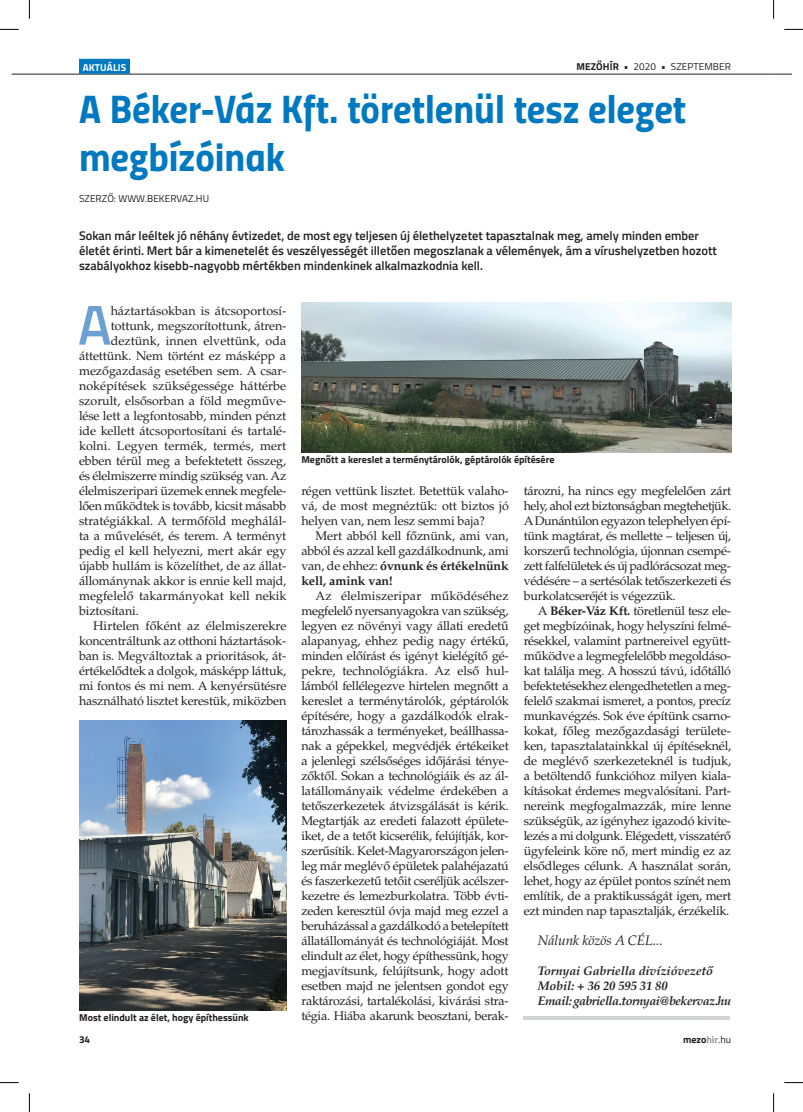
<style>
.page{position:relative;width:803px;height:1112px;background:#fff}
.page>*{position:absolute;margin:0;border:0;box-sizing:border-box;transform-origin:0 0}
.ELSŐ_BEKEZDÉS{font:600 56.25px "Titillium";color:#6ca0d5}
.NÖVTERM_főcím{font:40px/48px "Titillium Bold Upright";color:#0079c0}
.NORMAL-3_HASAB{font:italic 13.75px "Palatino LT Std";letter-spacing:-.01em;color:#231f20}
.NORMAL-3_HASAB-2{font:12.5px/15px "Palatino LT Std";letter-spacing:-.02em;color:#231f20;text-align:justify}
.ELSŐ_BEKEZDÉS-2{font:12.5px "Palatino LT Std";letter-spacing:-.005em;color:#231f20}
.Lead_01_FLEKK{font:600 12.5px/15px "Titillium";color:#231f20}
.NORMAL-3_HASAB-3{font:italic 700 12.5px "Palatino LT Std";letter-spacing:-.01em;color:#231f20}
.NORMAL-3_HASAB-4{font:italic 700 12.5px "Palatino LT Std";letter-spacing:-.04em;color:#231f20}
.KÉPALÁ{font:700 10px "Titillium";color:#231f20}
.SZERZŐ{font:10px "Titillium";letter-spacing:.01em;color:#231f20}
.t1{font:700 10px "Titillium";letter-spacing:.01em;color:#fff}
.s1{font-weight:700}
.s2{color:#939598}
.s3{font-weight:400}
</style>
<div class="page">
<hr style="left:12px;top:74px;width:761px;height:1px;background:#231f20">
<svg style="left:773px;top:74px;width:18px;height:1px"></svg>
<div style="left:79px;top:59px;width:51px;height:15px;background:#0079c0"></div>
<img style="left:79px;top:720px;width:207px;height:290px">
<img style="left:301px;top:302px;width:430px;height:150px">
<hr style="left:524px;top:1016px;width:206px;height:3px;background:#d1d2d4">
<svg style="left:0;top:29px;width:19px;height:1px"></svg>
<svg style="left:784px;top:29px;width:19px;height:1px"></svg>
<svg style="left:0;top:1082px;width:19px;height:1px"></svg>
<svg style="left:784px;top:1082px;width:19px;height:1px"></svg>
<svg style="left:29px;top:0;width:1px;height:19px"></svg>
<svg style="left:29px;top:1093px;width:1px;height:18px"></svg>
<svg style="left:773px;top:0;width:1px;height:19px"></svg>
<svg style="left:773px;top:1093px;width:1px;height:18px"></svg>
<p class="SZERZŐ" style="left:576px;top:59px;width:156px"><span class="s1">MEZŐHÍR</span> • 2020 • SZEPTEMBER</p>
<p class="t1" style="left:83px;top:60px;width:45px">AKTUÁLIS</p>
<p class="NÖVTERM_főcím" style="left:79px;top:83px;width:609px">A Béker-Váz Kft. töretlenül tesz eleget megbízóinak</p>
<p class="SZERZŐ" style="left:79px;top:191px;width:132px">SZERZŐ: WWW.BEKERVAZ.HU</p>
<p class="Lead_01_FLEKK" style="left:79px;top:227px;width:639px">Sokan már leéltek jó néhány évtizedet, de most egy teljesen új élethelyzetet tapasztalnak meg, amely minden ember életét érinti. Mert bár a kimenetelét és veszélyességét illetően megoszlanak a vélemények, ám a vírushelyzetben hozott szabályokhoz kisebb-nagyobb mértékben mindenkinek alkalmazkodnia kell.</p>
<p class="ELSŐ_BEKEZDÉS" style="left:78px;top:282px;width:35px">A</p>
<p class="ELSŐ_BEKEZDÉS-2" style="left:111px;top:303px;width:177px">háztartásokban is átcsoportosí-</p>
<p class="ELSŐ_BEKEZDÉS-2" style="left:111px;top:318px;width:177px">tottunk, megszorítottunk, átren-</p>
<p class="ELSŐ_BEKEZDÉS-2" style="left:111px;top:333px;width:177px">deztünk, innen elvettünk, oda</p>
<p class="ELSŐ_BEKEZDÉS-2" style="left:79px;top:348px;width:209px">áttettünk. Nem történt ez másképp a</p>
<p class="ELSŐ_BEKEZDÉS-2" style="left:79px;top:363px;width:209px">mezőgazdaság esetében sem. A csar-</p>
<p class="ELSŐ_BEKEZDÉS-2" style="left:79px;top:378px;width:209px">noképítések szükségessége háttérbe</p>
<p class="ELSŐ_BEKEZDÉS-2" style="left:79px;top:393px;width:209px">szorult, elsősorban a föld megműve-</p>
<p class="ELSŐ_BEKEZDÉS-2" style="left:79px;top:408px;width:209px">lése lett a legfontosabb, minden pénzt</p>
<p class="ELSŐ_BEKEZDÉS-2" style="left:79px;top:423px;width:209px">ide kellett átcsoportosítani és tartalé-</p>
<p class="ELSŐ_BEKEZDÉS-2" style="left:79px;top:438px;width:209px">kolni. Legyen termék, termés, mert</p>
<p class="ELSŐ_BEKEZDÉS-2" style="left:79px;top:453px;width:209px">ebben térül meg a befektetett összeg,</p>
<p class="ELSŐ_BEKEZDÉS-2" style="left:79px;top:468px;width:209px">és élelmiszerre mindig szükség van. Az</p>
<p class="ELSŐ_BEKEZDÉS-2" style="left:79px;top:483px;width:209px">élelmiszeripari üzemek ennek megfele-</p>
<p class="ELSŐ_BEKEZDÉS-2" style="left:79px;top:498px;width:209px">lően működtek is tovább, kicsit másabb</p>
<p class="ELSŐ_BEKEZDÉS-2" style="left:79px;top:513px;width:209px">stratégiákkal. A termőföld meghálál-</p>
<p class="ELSŐ_BEKEZDÉS-2" style="left:79px;top:528px;width:209px">ta a művelését, és terem. A terményt</p>
<p class="ELSŐ_BEKEZDÉS-2" style="left:79px;top:543px;width:209px">pedig el kell helyezni, mert akár egy</p>
<p class="ELSŐ_BEKEZDÉS-2" style="left:79px;top:558px;width:209px">újabb hullám is közelíthet, de az állat-</p>
<p class="ELSŐ_BEKEZDÉS-2" style="left:79px;top:573px;width:209px">állománynak akkor is ennie kell majd,</p>
<p class="ELSŐ_BEKEZDÉS-2" style="left:79px;top:588px;width:209px">megfelelő takarmányokat kell nekik</p>
<p class="ELSŐ_BEKEZDÉS-2" style="left:79px;top:603px;width:61px">biztosítani.</p>
<p class="NORMAL-3_HASAB-2" style="left:79px;top:618px;width:209px;text-indent:14px">Hirtelen főként az élelmiszerekre koncentráltunk az otthoni háztartások&shy;ban is. Megváltoztak a prioritások, át&shy;értékelődtek a dolgok, másképp láttuk, mi fontos és mi nem. A kenyérsütésre használható lisztet kerestük, miközben</p>
<p class="KÉPALÁ" style="left:301px;top:451px;width:255px">Megnőtt a kereslet a terménytárolók, géptárolók építésére</p>
<p class="NORMAL-3_HASAB-2" style="left:524px;top:483px;width:209px">tározni, ha nincs egy megfelelően zárt hely, ahol ezt biztonságban megtehetjük.<br>A Dunántúlon egyazon telephelyen épí&shy;tünk magtárat, és mellette – teljesen új, korszerű technológia, újonnan csempé&shy;zett falfelületek és új padlórácsozat meg&shy;védésére – a sertésólak tetőszerkezeti és burkolatcseréjét is végezzük.</p>
<p class="NORMAL-3_HASAB-2" style="left:524px;top:603px;width:209px;text-indent:14px">A <span class="s1">Béker-Váz Kft.</span> töretlenül tesz ele&shy;get megbízóinak, hogy helyszíni felmé&shy;résekkel, valamint partnereivel együtt&shy;működve a legmegfelelőbb megoldáso&shy;kat találja meg. A hosszú távú, időtálló befektetésekhez elengedhetetlen a meg&shy;felelő szakmai ismeret, a pontos, precíz munkavégzés. Sok éve építünk csarno&shy;kokat, főleg mezőgazdasági területe&shy;ken, tapasztalatainkkal új építéseknél, de meglévő szerkezeteknél is tudjuk, a betöltendő funkcióhoz milyen kiala&shy;kításokat érdemes megvalósítani. Part&shy;nereink megfogalmazzák, mire lenne szükségük, az igényhez igazodó kivite&shy;lezés a mi dolgunk. Elégedett, visszatérő ügyfeleink köre nő, mert mindig ez az elsődleges célunk. A használat során, lehet, hogy az épület pontos színét nem említik, de a praktikusságát igen, mert ezt minden nap tapasztalják, érzékelik.</p>
<p class="NORMAL-3_HASAB" style="left:538px;top:932px;width:126px">Nálunk közös A CÉL...</p>
<p class="NORMAL-3_HASAB-3" style="left:538px;top:963px;width:177px">Tornyai Gabriella divízióvezető</p>
<p class="NORMAL-3_HASAB-3" style="left:538px;top:978px;width:131px">Mobil: + 36 20 595 31 80</p>
<p class="NORMAL-3_HASAB-4" style="left:538px;top:993px;width:195px">Email: gabriella.tornyai@bekervaz.hu</p>
<p class="NORMAL-3_HASAB-2" style="left:301px;top:483px;width:209px">régen vettünk lisztet. Betettük valaho&shy;vá, de most megnéztük: ott biztos jó helyen van, nem lesz semmi baja?</p>
<p class="NORMAL-3_HASAB-2" style="left:301px;top:528px;width:209px;text-indent:14px">Mert abból kell főznünk, ami van, abból és azzal kell gazdálkodnunk, ami van, de ehhez: <span class="s1">óvnunk és értékelnünk kell, amink van!</span></p>
<p class="NORMAL-3_HASAB-2" style="left:301px;top:588px;width:209px;text-indent:14px">Az élelmiszeripar működéséhez megfelelő nyersanyagokra van szükség, legyen ez növényi vagy állati eredetű alapanyag, ehhez pedig nagy értékű, minden előírást és igényt kielégítő gé&shy;pekre, technológiákra. Az első hul&shy;lámból fellélegezve hirtelen megnőtt a kereslet a terménytárolók, géptárolók építésére, hogy a gazdálkodók elrak&shy;tározhassák a terményeket, beállhassa&shy;nak a gépekkel, megvédjék értékeiket a jelenlegi szélsőséges időjárási ténye&shy;zőktől. Sokan a technológiáik és az ál&shy;latállományaik védelme érdekében a tetőszerkezetek átvizsgálását is kérik.<br>Megtartják az eredeti falazott épülete&shy;iket, de a tetőt kicserélik, felújítják, kor&shy;szerűsítik. Kelet-Magyarországon jelen&shy;leg már meglévő épületek palahéjazatú és faszerkezetű tetőit cseréljük acélszer&shy;kezetre és lemezburkolatra. Több évti&shy;zeden keresztül óvja majd meg ezzel a beruházással a gazdálkodó a betelepített állatállományát és technológiáját. Most elindult az élet, hogy építhessünk, hogy megjavítsunk, felújítsunk, hogy adott esetben majd ne jelentsen gondot egy raktározási, tartalékolási, kivárási stra&shy;tégia. Hiába akarunk beosztani, berak-</p>
<p class="KÉPALÁ" style="left:79px;top:1009px;width:171px">Most elindult az élet, hogy építhessünk</p>
<p class="KÉPALÁ" style="left:79px;top:1031px;width:13px">34</p>
<p class="KÉPALÁ" style="left:683px;top:1031px;width:50px">mezo<span class="s2">hir</span><span class="s3">.hu</span></p>
</div>
